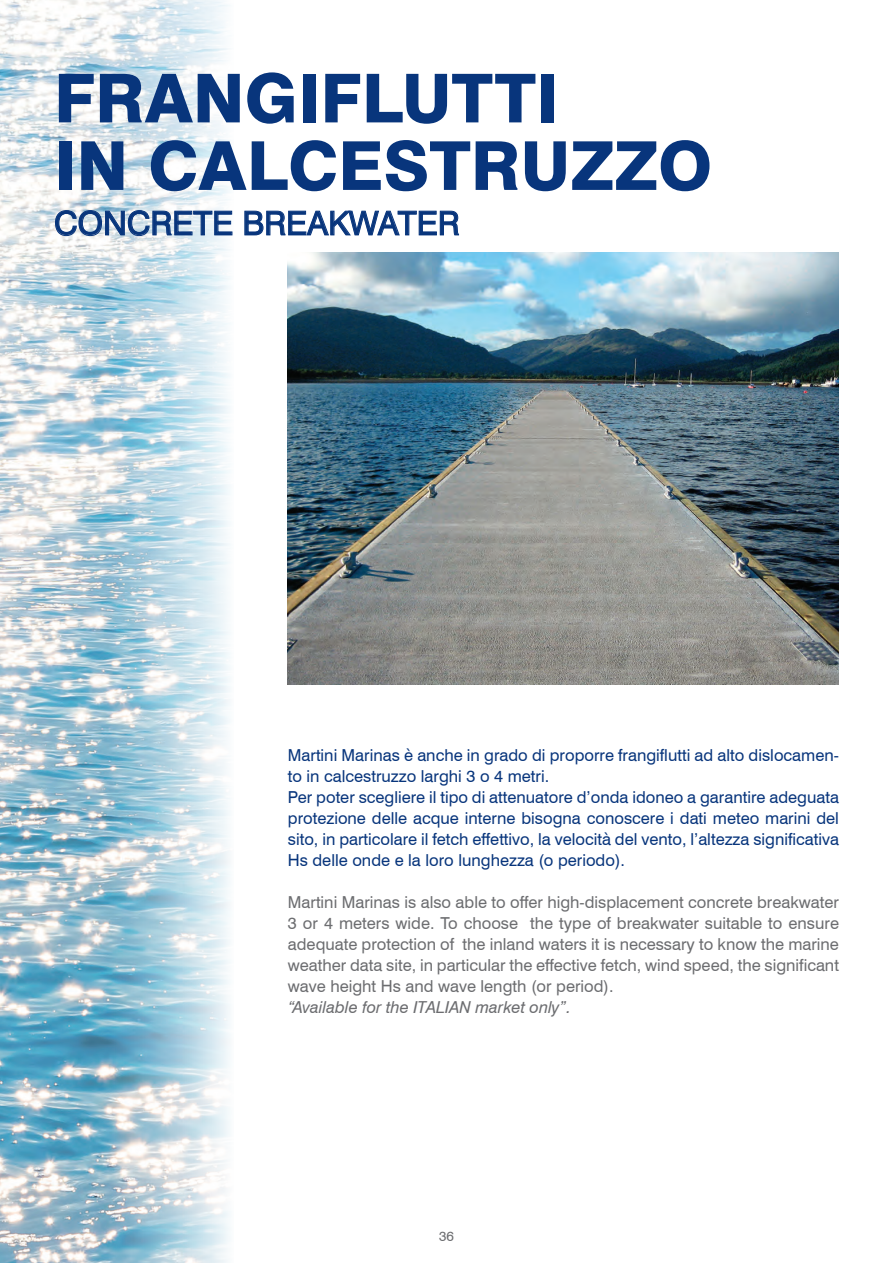
<style>
.page{position:relative;width:893px;height:1263px;background:#fff}
.page>*{position:absolute;margin:0;border:0;box-sizing:border-box;transform-origin:0 0}
.t1{font:800 67.5px/67.5px "Swiss 721 BT";color:#08357c}
.t2{font:33px "Swiss 721 BT";color:#08357c}
.t3{font:16.5px/21px "Swiss 721 BT";color:#08357c}
.t4{font:16.5px/21px "Swiss 721 BT";color:#6c6d70;text-align:justify}
.t5{font:italic 16.5px "Swiss 721 BT";color:#6c6d70}
.t6{font:13.5px "Swiss 721 BT";color:#6c6d70}
</style>
<div class="page">
<img style="left:0;top:0;width:230px;height:1263px">
<img style="left:288px;top:252px;width:551px;height:433px">
<svg style="left:55px;top:210px;width:178px;height:26px"></svg>
<svg style="left:244px;top:210px;width:215px;height:26px"></svg>
<h1 class="t1" style="left:54px;top:64px;width:660px">FRANGIFLUTTI<br>IN CALCESTRUZZO</h1>
<h2 class="t2" style="left:54px;top:203px;width:407px">CONCRETE BREAKWATER</h2>
<p class="t3" style="left:288px;top:744px;width:553px">Martini Marinas è anche in grado di proporre frangiflutti ad alto dislocamen&shy;to in calcestruzzo larghi 3 o 4 metri.<br>Per poter scegliere il tipo di attenuatore d’onda idoneo a garantire adeguata protezione delle acque interne bisogna conoscere i dati meteo marini del sito, in particolare il fetch effettivo, la velocità del vento, l’altezza significativa Hs delle onde e la loro lunghezza (o periodo).</p>
<p class="t4" style="left:288px;top:891px;width:553px">Martini Marinas is also able to offer high-displacement concrete breakwater 3 or 4 meters wide. To choose the type of breakwater suitable to ensure adequate protection of the inland waters it is necessary to know the marine weather data site, in particular the effective fetch, wind speed, the significant wave height Hs and wave length (or period).</p>
<p class="t5" style="left:288px;top:997px;width:285px">“Available for the ITALIAN market only”.</p>
<p class="t6" style="left:439px;top:1228px;width:16px">36</p>
</div>
